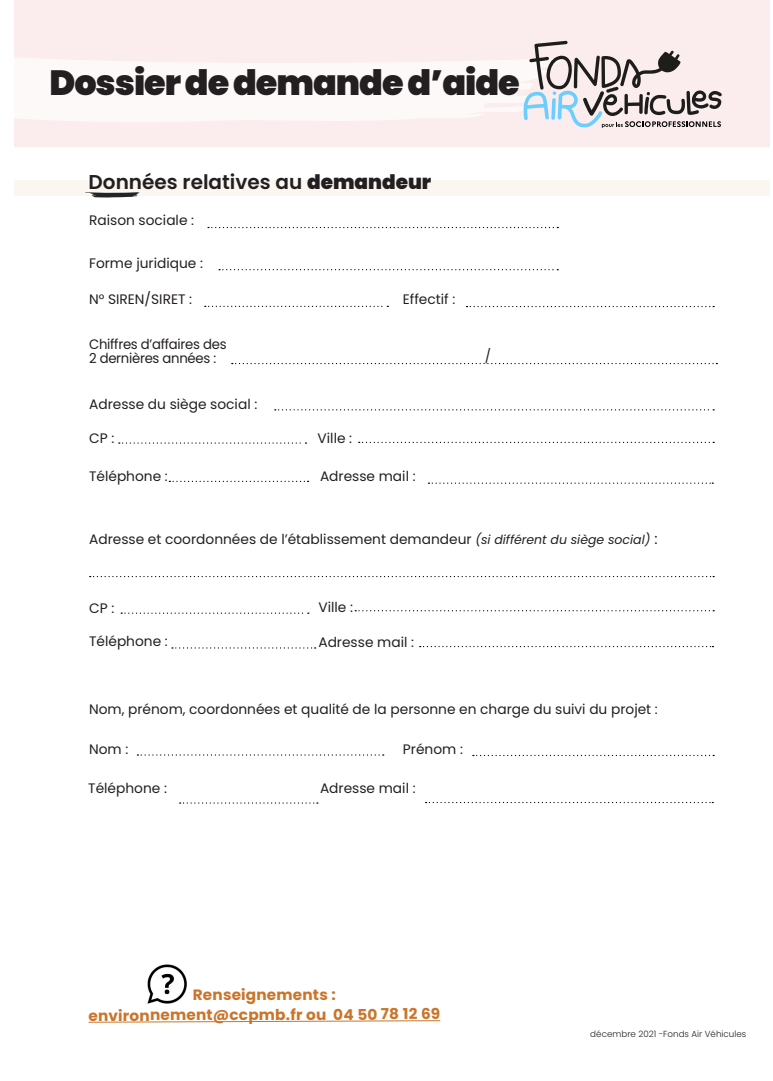
<style>
.page{position:relative;width:773px;height:1081px;background:#fff}
.page>*{position:absolute;margin:0;border:0;box-sizing:border-box;transform-origin:0 0}
.t1{font:900 35px "Poppins";letter-spacing:-.03em;color:#231f20}
.t2{font:600 20px "Poppins";color:#231f20}
.t3{font:700 15px "Poppins";letter-spacing:.005em;color:#ca752a}
.t4{font:13.75px "Poppins";color:#231f20}
.t5{font:13.75px/13.8px "Poppins";letter-spacing:-.02em;color:#231f20;scale:.96 1}
.t6{font:13.75px "Poppins";color:#231f20;scale:.96 1}
.t7{font:300 8.75px "Poppins";color:#231f20}
.s1{font-weight:900}
.s2{font-style:italic;font-size:12.5px}
.s3{font-size:15px}
</style>
<div class="page">
<div style="left:14px;top:180px;width:755px;height:16px;background:#fbf6f0"></div>
<svg style="left:85px;top:192px;width:55px;height:6px"></svg>
<svg style="left:137px;top:754px;width:246px;height:1px"></svg>
<svg style="left:208px;top:227px;width:350px;height:1px"></svg>
<svg style="left:219px;top:269px;width:339px;height:1px"></svg>
<svg style="left:232px;top:363px;width:485px;height:1px"></svg>
<svg style="left:205px;top:306px;width:183px;height:1px"></svg>
<svg style="left:466px;top:306px;width:248px;height:1px"></svg>
<svg style="left:275px;top:409px;width:439px;height:1px"></svg>
<svg style="left:90px;top:576px;width:624px;height:1px"></svg>
<svg style="left:119px;top:442px;width:187px;height:2px"></svg>
<svg style="left:121px;top:612px;width:188px;height:2px"></svg>
<svg style="left:169px;top:481px;width:139px;height:1px"></svg>
<svg style="left:172px;top:647px;width:143px;height:1px"></svg>
<svg style="left:180px;top:802px;width:138px;height:1px"></svg>
<svg style="left:358px;top:442px;width:356px;height:1px"></svg>
<svg style="left:355px;top:610px;width:359px;height:1px"></svg>
<svg style="left:428px;top:482px;width:285px;height:2px"></svg>
<svg style="left:419px;top:646px;width:294px;height:1px"></svg>
<svg style="left:425px;top:802px;width:288px;height:1px"></svg>
<svg style="left:473px;top:755px;width:241px;height:1px"></svg>
<div style="left:14px;top:0;width:755px;height:146px;background:#fbedee"></div>
<svg style="left:14px;top:58px;width:509px;height:64px;fill:#fdf9f9"></svg>
<svg style="left:88px;top:1020px;width:353px;height:3px"></svg>
<img style="left:148px;top:964px;width:39px;height:39px">
<svg style="left:523px;top:41px;width:198px;height:87px"></svg>
<p class="t1" style="left:49px;top:62px;width:472px">Dossier de demande d’aide</p>
<p class="t2" style="left:89px;top:171px;width:344px">Données relatives au <span class="s1">demandeur</span></p>
<p class="t4" style="left:89px;top:212px;width:106px">Raison sociale :</p>
<p class="t4" style="left:89px;top:255px;width:115px">Forme juridique :</p>
<p class="t4" style="left:89px;top:291px;width:104px">N° SIREN/SIRET :</p>
<p class="t5" style="left:89px;top:337px;width:145px">Chiffres d’affaires des<br>2 dernières années :</p>
<p class="t6" style="left:484px;top:348px;width:8px">/</p>
<p class="t4" style="left:403px;top:291px;width:54px">Effectif :</p>
<p class="t4" style="left:89px;top:397px;width:170px">Adresse du siège social :</p>
<p class="t4" style="left:89px;top:430px;width:27px">CP :</p>
<p class="t4" style="left:89px;top:468px;width:80px">Téléphone :</p>
<p class="t4" style="left:317px;top:430px;width:36px">Ville :</p>
<p class="t4" style="left:320px;top:468px;width:97px">Adresse mail :</p>
<p class="t4" style="left:89px;top:531px;width:570px">Adresse et coordonnées de l’établissement demandeur <span class="s2">(si différent du siège social)</span> <span class="s3">:</span></p>
<p class="t4" style="left:89px;top:600px;width:27px">CP :</p>
<p class="t4" style="left:89px;top:633px;width:80px">Téléphone :</p>
<p class="t4" style="left:318px;top:599px;width:36px">Ville :</p>
<p class="t4" style="left:318px;top:634px;width:97px">Adresse mail :</p>
<p class="t4" style="left:89px;top:701px;width:570px">Nom, prénom, coordonnées et qualité de la personne en charge du suivi du projet :</p>
<p class="t4" style="left:89px;top:741px;width:41px">Nom :</p>
<p class="t4" style="left:88px;top:780px;width:80px">Téléphone :</p>
<p class="t4" style="left:403px;top:741px;width:61px">Prénom :</p>
<p class="t4" style="left:320px;top:780px;width:97px">Adresse mail :</p>
<p class="t3" style="left:193px;top:986px;width:144px">Renseignements :</p>
<p class="t3" style="left:88px;top:1006px;width:353px">environnement@ccpmb.fr ou 04 50 78 12 69</p>
<p class="t7" style="left:590px;top:1029px;width:157px">décembre 2021 -Fonds Air Véhicules</p>
</div>
